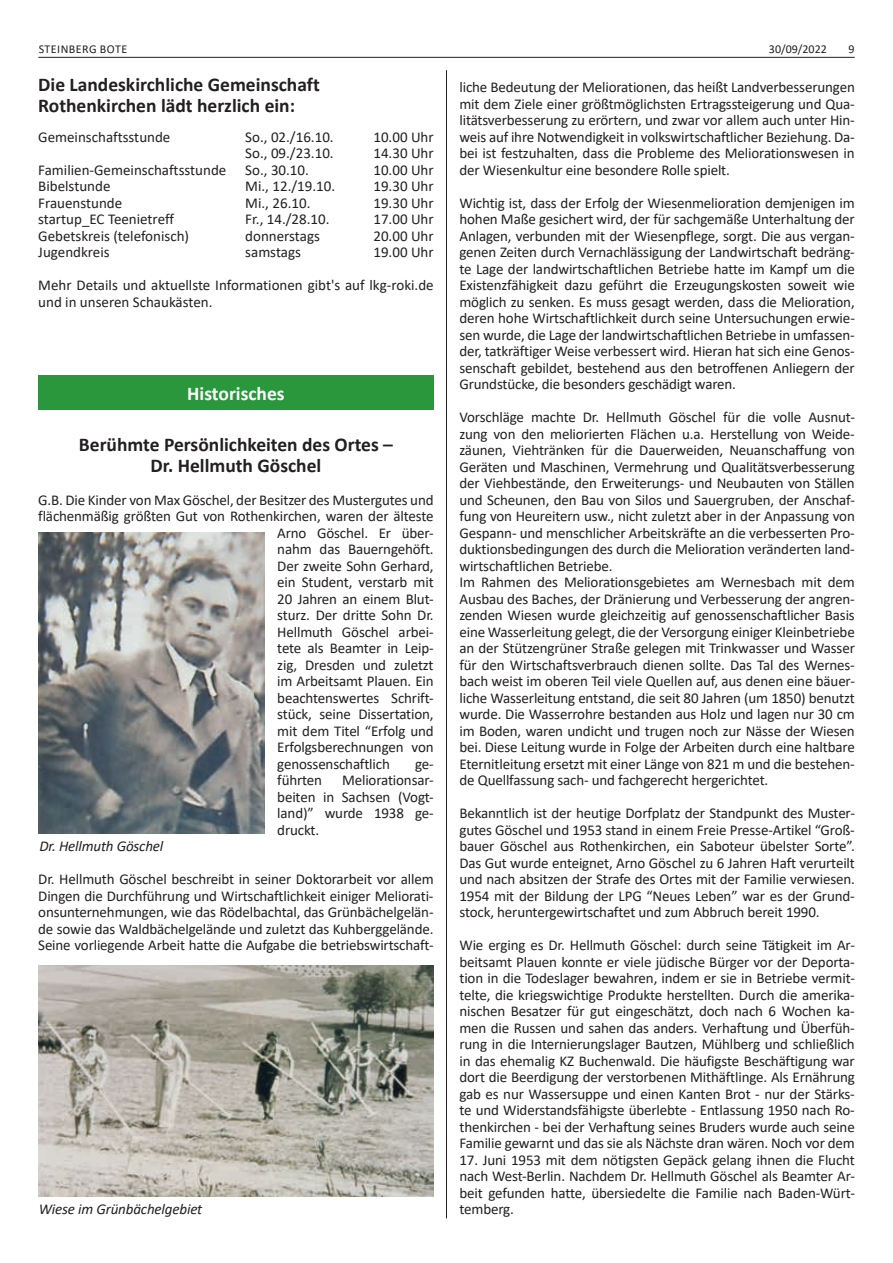
<style>
.page{position:relative;width:893px;height:1263px;background:#fff}
.page>*{position:absolute;margin:0;border:0;box-sizing:border-box;transform-origin:0 0}
.t1{font:700 19.5px/21px "Calibri";color:#231f20}
.t2{font:700 19.5px "Calibri";color:#fff}
.t3{font:15px/16.5px "Calibri";letter-spacing:-.01em;color:#231f20;text-align:justify}
.t4{font:italic 15px "Calibri";letter-spacing:-.01em;color:#231f20}
.t5{font:12px "Calibri";letter-spacing:.035em;color:#231f20}
</style>
<div class="page">
<hr style="left:38px;top:57px;width:817px;height:1px;background:#231f20">
<hr style="left:446px;top:70px;width:1px;height:1148px;background:#231f20">
<div style="left:38px;top:375px;width:396px;height:34px;background:#2a973d"></div>
<img style="left:38px;top:965px;width:396px;height:231px">
<img style="left:39px;top:533px;width:226px;height:300px">
<p class="t5" style="left:39px;top:41px;width:90px">STEINBERG BOTE</p>
<p class="t5" style="left:769px;top:41px;width:59px">30/09/2022</p>
<p class="t5" style="left:848px;top:41px;width:8px">9</p>
<h1 class="t1" style="left:38px;top:74px;width:283px">Die Landeskirchliche Gemeinschaft<br>Rothenkirchen lädt herzlich ein:</h1>
<p class="t3" style="left:38px;top:128px;width:134px">Gemeinschaftsstunde</p>
<p class="t3" style="left:245px;top:128px;width:90px">So., 02./16.10.</p>
<p class="t3" style="left:373px;top:128px;width:62px">10.00 Uhr</p>
<p class="t3" style="left:245px;top:144px;width:90px">So., 09./23.10.</p>
<p class="t3" style="left:373px;top:144px;width:62px">14.30 Uhr</p>
<p class="t3" style="left:38px;top:161px;width:190px">Familien-Gemeinschaftsstunde</p>
<p class="t3" style="left:245px;top:161px;width:65px">So., 30.10.</p>
<p class="t3" style="left:373px;top:161px;width:62px">10.00 Uhr</p>
<p class="t3" style="left:38px;top:177px;width:74px">Bibelstunde</p>
<p class="t3" style="left:245px;top:177px;width:91px">Mi., 12./19.10.</p>
<p class="t3" style="left:373px;top:177px;width:62px">19.30 Uhr</p>
<p class="t3" style="left:38px;top:194px;width:86px">Frauenstunde</p>
<p class="t3" style="left:245px;top:194px;width:67px">Mi., 26.10.</p>
<p class="t3" style="left:373px;top:194px;width:62px">19.30 Uhr</p>
<p class="t3" style="left:38px;top:210px;width:137px">startup_EC Teenietreff</p>
<p class="t3" style="left:245px;top:210px;width:86px">Fr., 14./28.10.</p>
<p class="t3" style="left:373px;top:210px;width:62px">17.00 Uhr</p>
<p class="t3" style="left:38px;top:227px;width:152px">Gebetskreis (telefonisch)</p>
<p class="t3" style="left:245px;top:227px;width:76px">donnerstags</p>
<p class="t3" style="left:373px;top:227px;width:62px">20.00 Uhr</p>
<p class="t3" style="left:38px;top:243px;width:73px">Jugendkreis</p>
<p class="t3" style="left:245px;top:243px;width:57px">samstags</p>
<p class="t3" style="left:373px;top:243px;width:62px">19.00 Uhr</p>
<p class="t3" style="left:38px;top:276px;width:397px">Mehr Details und aktuellste Informationen gibt's auf lkg-roki.de und in unseren Schaukästen.</p>
<p class="t3" style="left:459px;top:78px;width:397px">liche Bedeutung der Meliorationen, das heißt Landverbesserungen mit dem Ziele einer größtmöglichsten Ertragssteigerung und Qua&shy;litätsverbesserung zu erörtern, und zwar vor allem auch unter Hin&shy;weis auf ihre Notwendigkeit in volkswirtschaftlicher Beziehung. Da&shy;bei ist festzuhalten, dass die Probleme des Meliorationswesen in der Wiesenkultur eine besondere Rolle spielt.</p>
<p class="t3" style="left:459px;top:194px;width:397px">Wichtig ist, dass der Erfolg der Wiesenmelioration demjenigen im hohen Maße gesichert wird, der für sachgemäße Unterhaltung der Anlagen, verbunden mit der Wiesenpflege, sorgt. Die aus vergan&shy;genen Zeiten durch Vernachlässigung der Landwirtschaft bedräng&shy;te Lage der landwirtschaftlichen Betriebe hatte im Kampf um die Existenzfähigkeit dazu geführt die Erzeugungskosten soweit wie möglich zu senken. Es muss gesagt werden, dass die Melioration, deren hohe Wirtschaftlichkeit durch seine Untersuchungen erwie&shy;sen wurde, die Lage der landwirtschaftlichen Betriebe in umfassen&shy;der, tatkräftiger Weise verbessert wird. Hieran hat sich eine Genos&shy;senschaft gebildet, bestehend aus den betroffenen Anliegern der Grundstücke, die besonders geschädigt waren.</p>
<p class="t3" style="left:459px;top:408px;width:397px;text-align:left">Vorschläge machte Dr. Hellmuth Göschel für die volle Ausnut&shy;zung von den meliorierten Flächen u.a. Herstellung von Weide&shy;zäunen, Viehtränken für die Dauerweiden, Neuanschaffung von Geräten und Maschinen, Vermehrung und Qualitätsverbesserung der Viehbestände, den Erweiterungs- und Neubauten von Ställen und Scheunen, den Bau von Silos und Sauergruben, der Anschaf&shy;fung von Heureitern usw., nicht zuletzt aber in der Anpassung von Gespann- und menschlicher Arbeitskräfte an die verbesserten Pro&shy;duktionsbedingungen des durch die Melioration veränderten land&shy;wirtschaftlichen Betriebe.<br>Im Rahmen des Meliorationsgebietes am Wernesbach mit dem Ausbau des Baches, der Dränierung und Verbesserung der angren&shy;zenden Wiesen wurde gleichzeitig auf genossenschaftlicher Basis eine Wasserleitung gelegt, die der Versorgung einiger Kleinbetriebe an der Stützengrüner Straße gelegen mit Trinkwasser und Wasser für den Wirtschaftsverbrauch dienen sollte. Das Tal des Wernes&shy;bach weist im oberen Teil viele Quellen auf, aus denen eine bäuer&shy;liche Wasserleitung entstand, die seit 80 Jahren (um 1850) benutzt wurde. Die Wasserrohre bestanden aus Holz und lagen nur 30 cm im Boden, waren undicht und trugen noch zur Nässe der Wiesen bei. Diese Leitung wurde in Folge der Arbeiten durch eine haltbare Eternitleitung ersetzt mit einer Länge von 821 m und die bestehen&shy;de Quellfassung sach- und fachgerecht hergerichtet.</p>
<p class="t3" style="left:459px;top:804px;width:397px">Bekanntlich ist der heutige Dorfplatz der Standpunkt des Muster&shy;gutes Göschel und 1953 stand in einem Freie Presse-Artikel “Groß&shy;bauer Göschel aus Rothenkirchen, ein Saboteur übelster Sorte”.<br>Das Gut wurde enteignet, Arno Göschel zu 6 Jahren Haft verurteilt und nach absitzen der Strafe des Ortes mit der Familie verwiesen.<br>1954 mit der Bildung der LPG “Neues Leben” war es der Grund&shy;stock, heruntergewirtschaftet und zum Abbruch bereit 1990.</p>
<p class="t3" style="left:459px;top:936px;width:397px">Wie erging es Dr. Hellmuth Göschel: durch seine Tätigkeit im Ar&shy;beitsamt Plauen konnte er viele jüdische Bürger vor der Deporta&shy;tion in die Todeslager bewahren, indem er sie in Betriebe vermit&shy;telte, die kriegswichtige Produkte herstellten. Durch die amerika&shy;nischen Besatzer für gut eingeschätzt, doch nach 6 Wochen ka&shy;men die Russen und sahen das anders. Verhaftung und Überfüh&shy;rung in die Internierungslager Bautzen, Mühlberg und schließlich in das ehemalig KZ Buchenwald. Die häufigste Beschäftigung war dort die Beerdigung der verstorbenen Mithäftlinge. Als Ernährung gab es nur Wassersuppe und einen Kanten Brot - nur der Stärks&shy;te und Widerstandsfähigste überlebte - Entlassung 1950 nach Ro&shy;thenkirchen - bei der Verhaftung seines Bruders wurde auch seine Familie gewarnt und das sie als Nächste dran wären. Noch vor dem</p>
<p class="t3" style="left:459px;top:1151px;width:397px">17. Juni 1953 mit dem nötigsten Gepäck gelang ihnen die Flucht nach West-Berlin. Nachdem Dr. Hellmuth Göschel als Beamter Ar&shy;beit gefunden hatte, übersiedelte die Familie nach Baden-Würt&shy;temberg.</p>
<h1 class="t2" style="left:187px;top:379px;width:99px">Historisches</h1>
<h1 class="t1" style="left:79px;top:434px;width:316px;text-align:center">Berühmte Persönlichkeiten des Ortes –<br>Dr. Hellmuth Göschel</h1>
<p class="t3" style="left:38px;top:491px;width:397px">G.B. Die Kinder von Max Göschel, der Besitzer des Mustergutes und</p>
<p class="t3" style="left:38px;top:507px;width:397px">flächenmäßig größten Gut von Rothenkirchen, waren der älteste</p>
<p class="t3" style="left:277px;top:524px;width:158px">Arno Göschel. Er über-</p>
<p class="t3" style="left:277px;top:540px;width:158px">nahm das Bauerngehöft.</p>
<p class="t3" style="left:277px;top:557px;width:158px">Der zweite Sohn Gerhard,</p>
<p class="t3" style="left:277px;top:573px;width:158px">ein Student, verstarb mit</p>
<p class="t3" style="left:277px;top:590px;width:158px">20 Jahren an einem Blut-</p>
<p class="t3" style="left:277px;top:606px;width:158px">sturz. Der dritte Sohn Dr.</p>
<p class="t3" style="left:277px;top:623px;width:158px">Hellmuth Göschel arbei-</p>
<p class="t3" style="left:277px;top:639px;width:158px">tete als Beamter in Leip-</p>
<p class="t3" style="left:277px;top:656px;width:158px">zig, Dresden und zuletzt</p>
<p class="t3" style="left:277px;top:672px;width:158px">im Arbeitsamt Plauen. Ein</p>
<p class="t3" style="left:277px;top:689px;width:158px">beachtenswertes Schrift-</p>
<p class="t3" style="left:277px;top:705px;width:158px">stück, seine Dissertation,</p>
<p class="t3" style="left:277px;top:722px;width:158px">mit dem Titel “Erfolg und</p>
<p class="t3" style="left:277px;top:738px;width:158px">Erfolgsberechnungen von</p>
<p class="t3" style="left:277px;top:755px;width:114px">genossenschaftlich</p>
<p class="t3" style="left:415px;top:755px;width:20px">ge-</p>
<p class="t3" style="left:277px;top:771px;width:46px">führten</p>
<p class="t3" style="left:277px;top:771px;width:158px;text-indent:65px">Meliorationsar&shy;beiten in Sachsen (Vogt&shy;land)” wurde 1938 ge&shy;druckt.</p>
<p class="t3" style="left:38px;top:870px;width:397px">Dr. Hellmuth Göschel beschreibt in seiner Doktorarbeit vor allem Dingen die Durchführung und Wirtschaftlichkeit einiger Meliorati&shy;onsunternehmungen, wie das Rödelbachtal, das Grünbächelgelän&shy;de sowie das Waldbächelgelände und zuletzt das Kuhberggelände.<br>Seine vorliegende Arbeit hatte die Aufgabe die betriebswirtschaft-</p>
<p class="t4" style="left:39px;top:836px;width:126px">Dr. Hellmuth Göschel</p>
<p class="t4" style="left:39px;top:1199px;width:165px">Wiese im Grünbächelgebiet</p>
</div>
